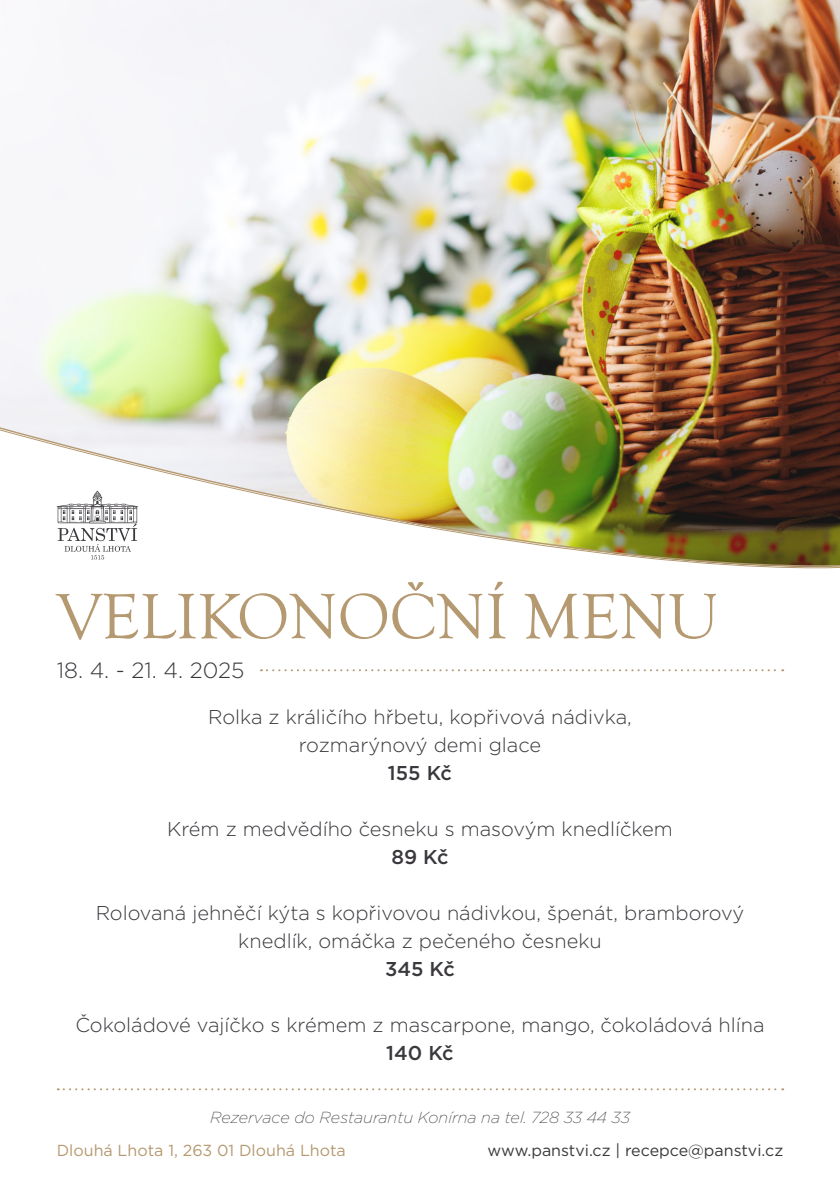
<style>
.page{position:relative;width:840px;height:1191px;background:#fff}
.page>*{position:absolute;margin:0;border:0;box-sizing:border-box;transform-origin:0 0}
.t1{font:66px "Goudy Old Style T";color:#b59970}
.t2{font:300 22px "Gotham";color:#3b383d}
.t3{font:300 20px/28px "Gotham";color:#3b383d;text-align:center}
.t4{font:500 20px "Gotham";color:#3b383d}
.t5{font:italic 200 16px "Gotham";color:#3b383d}
.t6{font:16px "Gotham";color:#3b383d}
.t7{font:16px "Gotham";color:#b59970}
</style>
<div class="page">
<img style="left:0;top:0;width:839px;height:569px">
<div style="left:28px;top:463px;width:139px;height:124px;background:#fff"></div>
<svg style="left:57px;top:490px;width:81px;height:69px"></svg>
<svg style="left:408px;top:582px;width:15px;height:9px"></svg>
<svg style="left:261px;top:669px;width:521px;height:2px"></svg>
<svg style="left:58px;top:1088px;width:724px;height:2px"></svg>
<p class="t1" style="left:57px;top:580px;width:663px">VELIKONOCNÍ MENU</p>
<p class="t2" style="left:57px;top:656px;width:189px">18. 4. - 21. 4. 2025</p>
<p class="t3" style="left:208px;top:702px;width:425px">Rolka z králičího hřbetu, kopřivová nádivka,</p>
<p class="t3" style="left:298px;top:730px;width:244px">rozmarýnový demi glace</p>
<p class="t4" style="left:387px;top:759px;width:66px">155 Kč</p>
<p class="t3" style="left:167px;top:814px;width:507px">Krém z medvědího česneku s masovým knedlíčkem</p>
<p class="t4" style="left:391px;top:843px;width:58px">89 Kč</p>
<p class="t3" style="left:96px;top:898px;width:649px">Rolovaná jehněčí kýta s kopřivovou nádivkou, špenát, bramborový knedlík, omáčka z pečeného česneku</p>
<p class="t4" style="left:385px;top:955px;width:71px">345 Kč</p>
<p class="t3" style="left:75px;top:1010px;width:690px">Čokoládové vajíčko s krémem z mascarpone, mango, čokoládová hlína</p>
<p class="t4" style="left:386px;top:1039px;width:69px">140 Kč</p>
<p class="t5" style="left:210px;top:1107px;width:421px">Rezervace do Restaurantu Konírna na tel. 728 33 44 33</p>
<p class="t7" style="left:57px;top:1139px;width:290px">Dlouhá Lhota 1, 263 01 Dlouhá Lhota</p>
<p class="t6" style="left:487px;top:1139px;width:297px">www.panstvi.cz | recepce@panstvi.cz</p>
</div>
